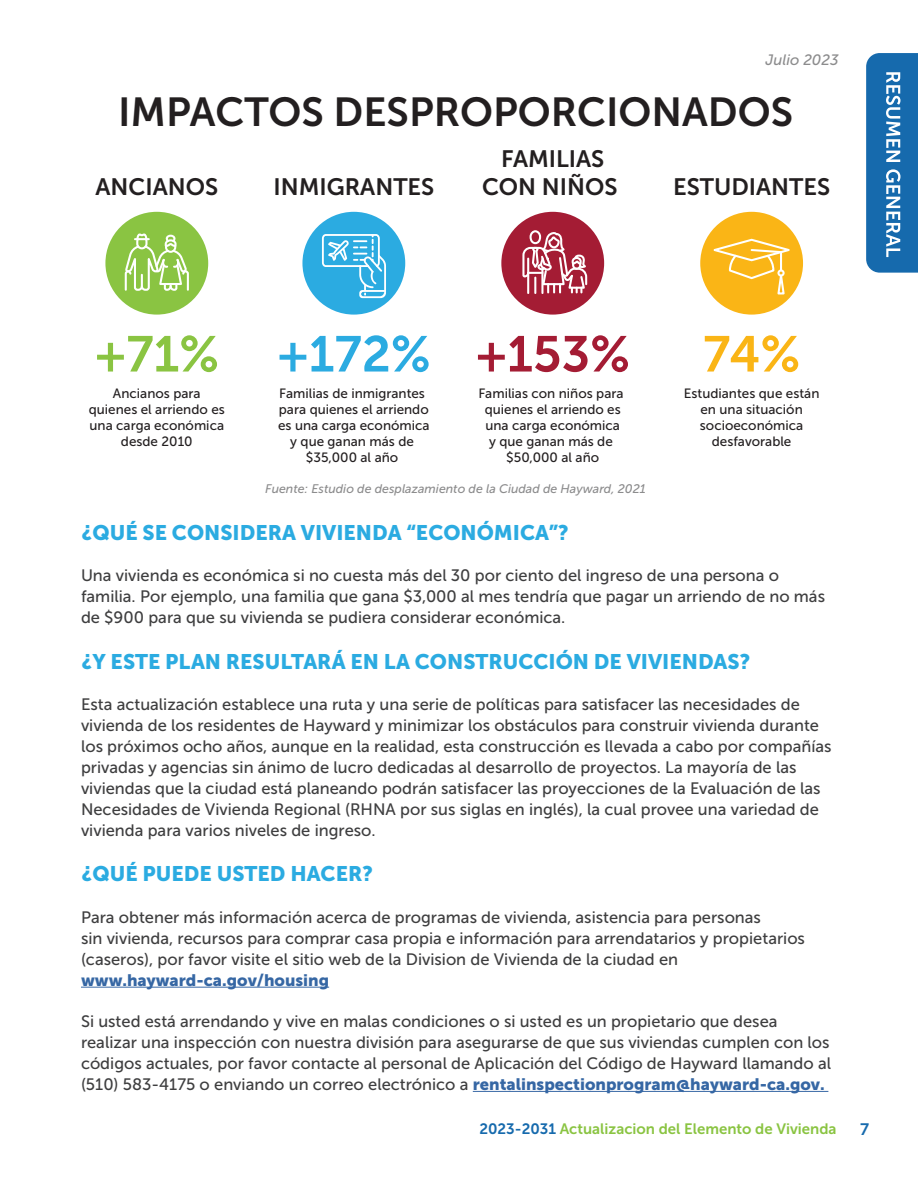
<style>
.page{position:relative;width:918px;height:1188px;background:#fff}
.page>*{position:absolute;margin:0;border:0;box-sizing:border-box;transform-origin:0 0}
.t1{font:50.1px "Museo Sans 700";color:#2babe1}
.t2{font:50.1px "Museo Sans 700";color:#a41c34}
.t3{font:50.1px "Museo Sans 700";color:#8ac442}
.t4{font:50.1px "Museo Sans 700";color:#fab516}
.t5{font:40.35px "Museo Sans 700";color:#231f20}
.t6{font:23.7px/28.3px "Museo Sans 700";color:#231f20;text-align:center}
.Header_2{font:21px "Museo Sans 900";color:#2babe1}
.Body_copy{font:16.5px/21px "Museo Sans 500";color:#3e3e3f}
.t7{font:16.5px "Museo Sans 700";color:#166aad}
.t8{font:15px "Museo Sans 700";color:#8ac442}
.t9{font:italic 15px "Museo Sans 500";color:#8c8c8d}
.t10{font:13.5px/16.2px "Museo Sans 500";color:#231f20;text-align:center}
.t11{font:italic 12.45px "Museo Sans 500";color:#8c8c8d}
.s1{font-family:"Museo Sans 900";color:#3667a4}
.s2{color:#166aad}
</style>
<div class="page">
<hr style="left:81px;top:987px;width:248px;height:1px;background:#3667a4">
<hr style="left:473px;top:1091px;width:355px;height:1px;background:#3667a4">
<div style="left:105px;top:212px;width:103px;height:103px;background:#8ac442;border-radius:50%"></div>
<svg style="left:124px;top:233px;width:65px;height:58px"></svg>
<div style="left:302px;top:212px;width:103px;height:103px;background:#2babe1;border-radius:50%"></div>
<svg style="left:322px;top:234px;width:64px;height:64px"></svg>
<div style="left:501px;top:212px;width:103px;height:103px;background:#a41c34;border-radius:50%"></div>
<div style="left:530px;top:230px;width:11px;height:14px;border:2px solid #fff;border-radius:50%"></div>
<svg style="left:522px;top:231px;width:66px;height:72px"></svg>
<div style="left:700px;top:212px;width:103px;height:103px;background:#fab516;border-radius:50%"></div>
<svg style="left:713px;top:238px;width:83px;height:58px"></svg>
<svg style="left:866px;top:53px;width:52px;height:220px;background:#307bb6"></svg>
<p class="t9" style="left:766px;top:52px;width:74px">Julio 2023</p>
<p class="t5" style="left:118px;top:89px;width:676px">IMPACTOS DESPROPORCIONADOS</p>
<p class="t6" style="left:95px;top:173px;width:124px">ANCIANOS</p>
<p class="t6" style="left:273px;top:173px;width:162px">INMIGRANTES</p>
<p class="t6" style="left:482px;top:144px;width:137px">FAMILIAS<br>CON NIÑOS</p>
<p class="t6" style="left:673px;top:173px;width:159px">ESTUDIANTES</p>
<p class="t3" style="left:95px;top:326px;width:126px">+71%</p>
<p class="t10" style="left:89px;top:385px;width:138px">Ancianos para quienes el arriendo es una carga económica desde 2010</p>
<p class="t1" style="left:277px;top:326px;width:155px">+172%</p>
<p class="t10" style="left:278px;top:385px;width:153px">Familias de inmigrantes para quienes el arriendo es una carga económica y que ganan más de $35,000 al año</p>
<p class="t2" style="left:475px;top:326px;width:156px">+153%</p>
<p class="t10" style="left:478px;top:385px;width:147px">Familias con niños para quienes el arriendo es una carga económica<br>y que ganan más de $50,000 al año</p>
<p class="t11" style="left:265px;top:482px;width:382px">Fuente: Estudio de desplazamiento de la Ciudad de Hayward, 2021</p>
<p class="t4" style="left:703px;top:326px;width:99px">74%</p>
<p class="t10" style="left:684px;top:385px;width:137px">Estudiantes que están en una situación socioeconómica desfavorable</p>
<p class="Header_2" style="left:81px;top:521px;width:489px">¿QUÉ SE CONSIDERA VIVIENDA “ECONÓMICA”?</p>
<p class="Body_copy" style="left:81px;top:565px;width:746px">Una vivienda es económica si no cuesta más del 30 por ciento del ingreso de una persona o familia. Por ejemplo, una familia que gana $3,000 al mes tendría que pagar un arriendo de no más de $900 para que su vivienda se pudiera considerar económica.</p>
<p class="Header_2" style="left:81px;top:649px;width:671px">¿Y ESTE PLAN RESULTARÁ EN LA CONSTRUCCIÓN DE VIVIENDAS?</p>
<p class="Body_copy" style="left:81px;top:694px;width:752px">Esta actualización establece una ruta y una serie de políticas para satisfacer las necesidades de vivienda de los residentes de Hayward y minimizar los obstáculos para construir vivienda durante los próximos ocho años, aunque en la realidad, esta construcción es llevada a cabo por compañías privadas y agencias sin ánimo de lucro dedicadas al desarrollo de proyectos. La mayoría de las viviendas que la ciudad está planeando podrán satisfacer las proyecciones de la Evaluación de las Necesidades de Vivienda Regional (RHNA por sus siglas en inglés), la cual provee una variedad de vivienda para varios niveles de ingreso.</p>
<p class="Header_2" style="left:81px;top:862px;width:293px">¿QUÉ PUEDE USTED HACER?</p>
<p class="Body_copy" style="left:81px;top:906px;width:726px">Para obtener más información acerca de programas de vivienda, asistencia para personas<br>sin vivienda, recursos para comprar casa propia e información para arrendatarios y propietarios (caseros), por favor visite el sitio web de la Division de Vivienda de la ciudad en <span class="s1">www.hayward-ca.gov/housing</span></p>
<p class="Body_copy" style="left:81px;top:1011px;width:752px">Si usted está arrendando y vive en malas condiciones o si usted es un propietario que desea realizar una inspección con nuestra división para asegurarse de que sus viviendas cumplen con los códigos actuales, por favor contacte al personal de Aplicación del Código de Hayward llamando al (510) 583-4175 o enviando un correo electrónico a <span class="s1">rentalinspectionprogram@hayward-ca.gov.</span></p>
<p class="t8" style="left:479px;top:1121px;width:359px"><span class="s2">2023-2031</span> Actualizacion del Elemento de Vivienda</p>
<p class="t7" style="left:860px;top:1120px;width:10px">7</p>
</div>
